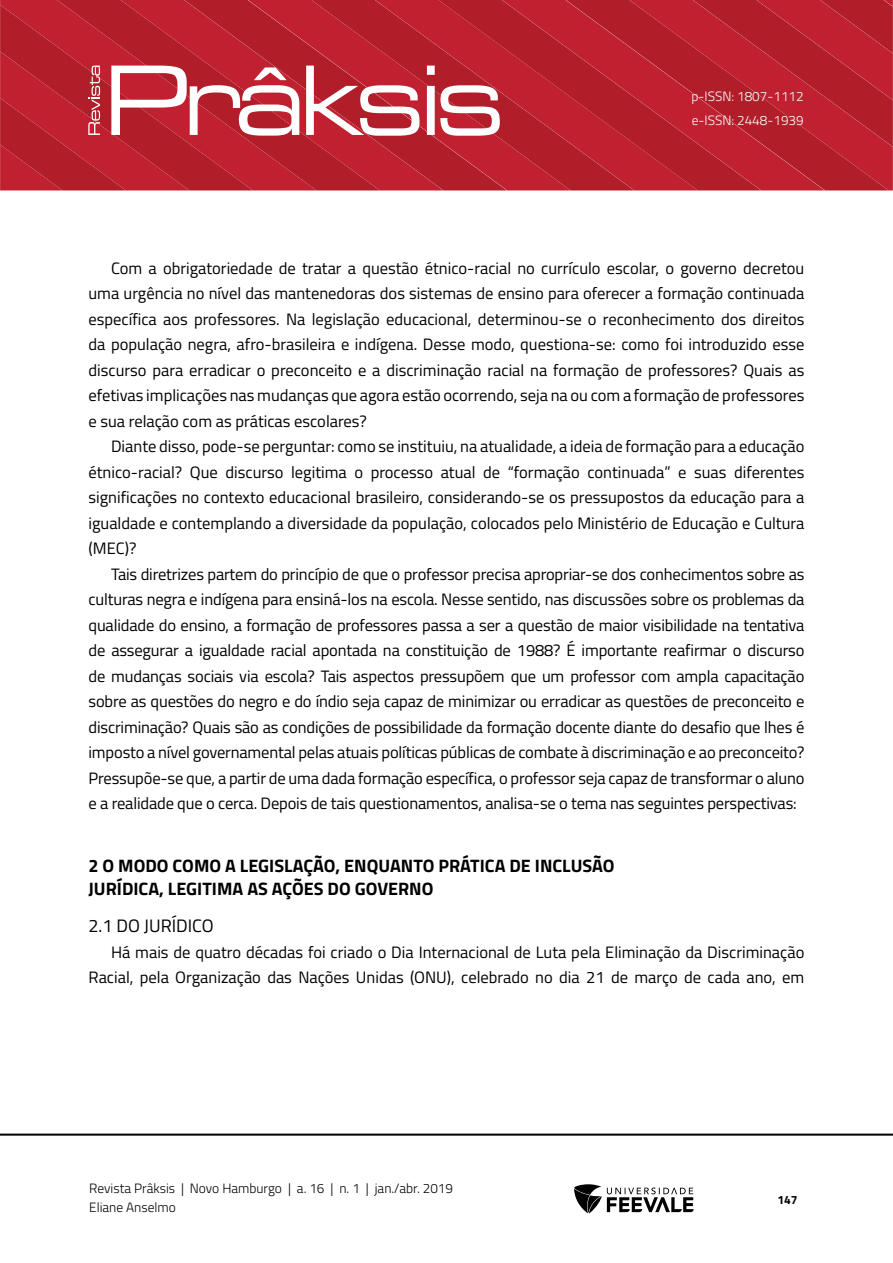
<style>
.page{position:relative;width:893px;height:1263px;background:#fff}
.page>*{position:absolute;margin:0;border:0;box-sizing:border-box;transform-origin:0 0}
.TITILO_1{font:700 18px/22.5px "Titillium Web";color:#000}
.TUTULO_2{font:18px "Titillium Web";color:#000}
.Corpo_de_texto{font:16.5px/25.5px "Titillium Web";color:#000;text-align:justify}
.t1{font:300 13.5px/19.4px "Titillium Web";color:#000}
.t2{font:300 13.5px/24px "Titillium Web";color:#fff}
.t3{font:700 12px "Titillium Web";color:#000}
</style>
<div class="page">
<svg style="left:0;top:5px;width:56px;height:46px;background:#b7202d"></svg>
<svg style="left:56px;top:0;width:128px;height:51px;background:#b81f2d"></svg>
<svg style="left:184px;top:0;width:127px;height:51px;background:#b8202d"></svg>
<svg style="left:311px;top:0;width:127px;height:51px;background:#b8202d"></svg>
<svg style="left:438px;top:0;width:127px;height:190px;background:#b9202d"></svg>
<svg style="left:565px;top:0;width:324px;height:190px;background:#b8202d"></svg>
<svg style="left:692px;top:0;width:201px;height:147px;background:#b8202d"></svg>
<hr style="left:0;top:1133px;width:893px;height:3px;background:#000">
<svg style="left:574px;top:1184px;width:120px;height:29px"></svg>
<svg style="left:0;top:51px;width:500px;height:139px;background:#c13d48"></svg>
<p class="t2" style="left:691px;top:84px;width:114px">p-ISSN: 1807-1112 e-ISSN: 2448-1939</p>
<p class="Corpo_de_texto" style="left:88px;top:254px;width:717px;text-indent:22px">Com a obrigatoriedade de tratar a questão étnico-racial no currículo escolar, o governo decretou uma urgência no nível das mantenedoras dos sistemas de ensino para oferecer a formação continuada específica aos professores. Na legislação educacional, determinou-se o reconhecimento dos direitos da população negra, afro-brasileira e indígena. Desse modo, questiona-se: como foi introduzido esse discurso para erradicar o preconceito e a discriminação racial na formação de professores? Quais as efetivas implicações nas mudanças que agora estão ocorrendo, seja na ou com a formação de professores e sua relação com as práticas escolares?</p>
<p class="Corpo_de_texto" style="left:88px;top:433px;width:717px;text-indent:22px">Diante disso, pode-se perguntar: como se instituiu, na atualidade, a ideia de formação para a educação étnico-racial? Que discurso legitima o processo atual de “formação continuada” e suas diferentes significações no contexto educacional brasileiro, considerando-se os pressupostos da educação para a igualdade e contemplando a diversidade da população, colocados pelo Ministério de Educação e Cultura (MEC)?</p>
<p class="Corpo_de_texto" style="left:88px;top:560px;width:718px;text-indent:22px">Tais diretrizes partem do princípio de que o professor precisa apropriar-se dos conhecimentos sobre as culturas negra e indígena para ensiná-los na escola. Nesse sentido, nas discussões sobre os problemas da qualidade do ensino, a formação de professores passa a ser a questão de maior visibilidade na tentativa de assegurar a igualdade racial apontada na constituição de 1988? É importante reafirmar o discurso de mudanças sociais via escola? Tais aspectos pressupõem que um professor com ampla capacitação sobre as questões do negro e do índio seja capaz de minimizar ou erradicar as questões de preconceito e discriminação? Quais são as condições de possibilidade da formação docente diante do desafio que lhes é imposto a nível governamental pelas atuais políticas públicas de combate à discriminação e ao preconceito?<br>Pressupõe-se que, a partir de uma dada formação específica, o professor seja capaz de transformar o aluno e a realidade que o cerca. Depois de tais questionamentos, analisa-se o tema nas seguintes perspectivas:</p>
<p class="TITILO_1" style="left:88px;top:854px;width:527px">2 O MODO COMO A LEGISLAÇÃO, ENQUANTO PRÁTICA DE INCLUSÃO<br>JURÍDICA, LEGITIMA AS AÇÕES DO GOVERNO</p>
<p class="TUTULO_2" style="left:88px;top:913px;width:127px">2.1 DO JURÍDICO</p>
<p class="Corpo_de_texto" style="left:88px;top:938px;width:717px;text-align:right">Há mais de quatro décadas foi criado o Dia Internacional de Luta pela Eliminação da Discriminação<br>Racial, pela Organização das Nações Unidas (ONU), celebrado no dia 21 de março de cada ano, em</p>
<p class="t1" style="left:89px;top:1177px;width:365px">Revista Prâksis | Novo Hamburgo | a. 16 | n. 1 | jan./abr. 2019<br>Eliane Anselmo</p>
<p class="t3" style="left:777px;top:1190px;width:22px">147</p>
</div>
